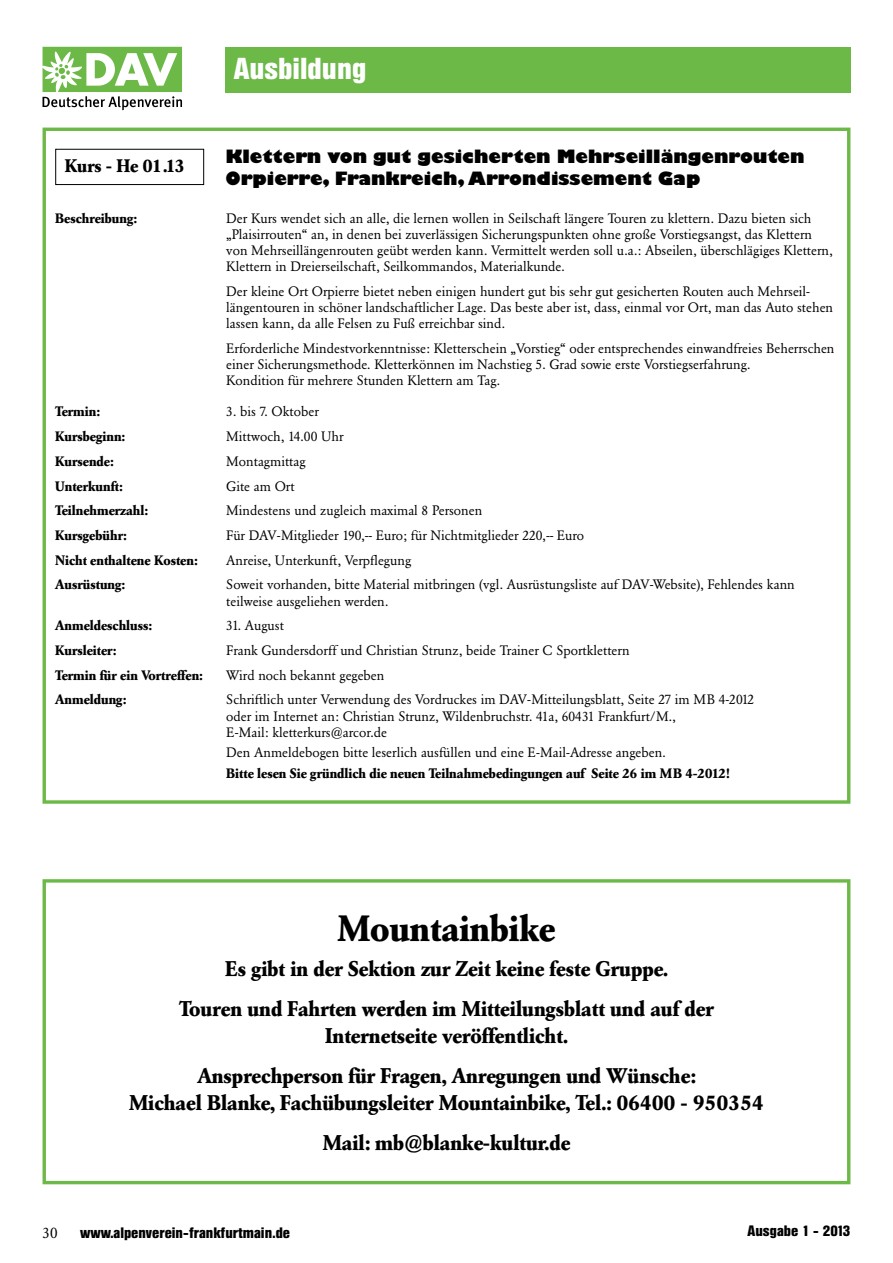
<style>
.page{position:relative;width:893px;height:1263px;background:#fff}
.page>*{position:absolute;margin:0;border:0;box-sizing:border-box;transform-origin:0 0}
.t1{font:700 36px "Garamond BQ";color:#000}
.t2{font:700 30px "Helvetica Condensed BQ";color:#fff}
.t3{font:700 21px/39.8px "Garamond BQ";color:#000;text-align:center}
.t4{font:800 18px/21.6px "Gill Sans";color:#000}
.t5{font:700 18px "Garamond BQ";letter-spacing:-.01em;color:#000}
.t6{font:700 15px "Helvetica Condensed BQ";color:#000}
.t7{font:15px "Garamond BQ";color:#000}
.t8{font:13.5px/16.2px "Garamond BQ";color:#000}
.t9{font:700 13.5px "Garamond BQ";color:#000}
</style>
<div class="page">
<div style="left:225px;top:47px;width:625px;height:45px;background:#6cb947"></div>
<svg style="left:43px;top:47px;width:139px;height:63px"></svg>
<div style="left:43px;top:128px;width:807px;height:676px;border:3px solid #6cb947"></div>
<div style="left:55px;top:149px;width:149px;height:36px;border:1px solid #000"></div>
<div style="left:43px;top:879px;width:807px;height:305px;border:3px solid #6cb947"></div>
<h3 class="t5" style="left:65px;top:155px;width:121px">Kurs - He 01.13</h3>
<h2 class="t2" style="left:234px;top:52px;width:134px">Ausbildung</h2>
<h3 class="t4" style="left:225px;top:146px;width:581px">Klettern von gut gesicherten Mehrseillängenrouten<br>Orpierre, Frankreich, Arrondissement Gap</h3>
<p class="t9" style="left:55px;top:210px;width:83px">Beschreibung:</p>
<p class="t8" style="left:226px;top:210px;width:608px">Der Kurs wendet sich an alle, die lernen wollen in Seilschaft längere Touren zu klettern. Dazu bieten sich „Plaisirrouten“ an, in denen bei zuverlässigen Sicherungspunkten ohne große Vorstiegsangst, das Klettern von Mehrseillängenrouten geübt werden kann. Vermittelt werden soll u.a.: Abseilen, überschlägiges Klettern, Klettern in Dreierseilschaft, Seilkommandos, Materialkunde.</p>
<p class="t8" style="left:226px;top:283px;width:608px">Der kleine Ort Orpierre bietet neben einigen hundert gut bis sehr gut gesicherten Routen auch Mehrseil&shy;längentouren in schöner landschaftlicher Lage. Das beste aber ist, dass, einmal vor Ort, man das Auto stehen lassen kann, da alle Felsen zu Fuß erreichbar sind.</p>
<p class="t8" style="left:226px;top:340px;width:610px">Erforderliche Mindestvorkenntnisse: Kletterschein „Vorstieg“ oder entsprechendes einwandfreies Beherrschen einer Sicherungsmethode. Kletterkönnen im Nachstieg 5. Grad sowie erste Vorstiegserfahrung.<br>Kondition für mehrere Stunden Klettern am Tag.</p>
<p class="t9" style="left:55px;top:404px;width:46px">Termin:</p>
<p class="t8" style="left:226px;top:404px;width:94px">3. bis 7. Oktober</p>
<p class="t9" style="left:55px;top:429px;width:71px">Kursbeginn:</p>
<p class="t8" style="left:226px;top:429px;width:119px">Mittwoch, 14.00 Uhr</p>
<p class="t9" style="left:55px;top:453px;width:60px">Kursende:</p>
<p class="t8" style="left:226px;top:453px;width:81px">Montagmittag</p>
<p class="t9" style="left:55px;top:478px;width:69px">Unterkunft:</p>
<p class="t8" style="left:226px;top:478px;width:70px">Gite am Ort</p>
<p class="t9" style="left:55px;top:503px;width:94px">Teilnehmerzahl:</p>
<p class="t8" style="left:226px;top:503px;width:258px">Mindestens und zugleich maximal 8 Personen</p>
<p class="t9" style="left:55px;top:527px;width:73px">Kursgebühr:</p>
<p class="t8" style="left:226px;top:527px;width:359px">Für DAV-Mitglieder 190,-- Euro; für Nichtmitglieder 220,-- Euro</p>
<p class="t9" style="left:55px;top:552px;width:144px">Nicht enthaltene Kosten:</p>
<p class="t8" style="left:226px;top:552px;width:186px">Anreise, Unterkunft, Verpflegung</p>
<p class="t9" style="left:55px;top:577px;width:71px">Ausrüstung:</p>
<p class="t8" style="left:226px;top:577px;width:570px">Soweit vorhanden, bitte Material mitbringen (vgl. Ausrüstungsliste auf DAV-Website), Fehlendes kann teilweise ausgeliehen werden.</p>
<p class="t9" style="left:55px;top:618px;width:98px">Anmeldeschluss:</p>
<p class="t8" style="left:226px;top:618px;width:59px">31. August</p>
<p class="t9" style="left:55px;top:642px;width:62px">Kursleiter:</p>
<p class="t8" style="left:226px;top:642px;width:405px">Frank Gundersdorff und Christian Strunz, beide Trainer C Sportklettern</p>
<p class="t9" style="left:55px;top:667px;width:149px">Termin für ein Vortreffen:</p>
<p class="t8" style="left:226px;top:667px;width:160px">Wird noch bekannt gegeben</p>
<p class="t9" style="left:55px;top:692px;width:72px">Anmeldung:</p>
<p class="t8" style="left:226px;top:692px;width:529px">Schriftlich unter Verwendung des Vordruckes im DAV-Mitteilungsblatt, Seite 27 im MB 4-2012 oder im Internet an: Christian Strunz, Wildenbruchstr. 41a, 60431 Frankfurt/M.,<br>E-Mail: kletterkurs@arcor.de</p>
<p class="t8" style="left:226px;top:745px;width:441px">Den Anmeldebogen bitte leserlich ausfüllen und eine E-Mail-Adresse angeben.</p>
<p class="t9" style="left:226px;top:765px;width:505px">Bitte lesen Sie gründlich die neuen Teilnahmebedingungen auf Seite 26 im MB 4-2012!</p>
<h1 class="t1" style="left:338px;top:907px;width:219px">Mountainbike</h1>
<h3 class="t3" style="left:179px;top:949px;width:536px">Es gibt in der Sektion zur Zeit keine feste Gruppe.<br>Touren und Fahrten werden im Mitteilungsblatt und auf der</h3>
<h3 class="t3" style="left:197px;top:1016px;width:500px">Internetseite veröffentlicht.<br>Ansprechperson für Fragen, Anregungen und Wünsche:</h3>
<h3 class="t3" style="left:129px;top:1083px;width:636px">Michael Blanke, Fachübungsleiter Mountainbike, Tel.: 06400 - 950354<br>Mail: mb@blanke-kultur.de</h3>
<p class="t7" style="left:43px;top:1224px;width:16px">30</p>
<p class="t6" style="left:80px;top:1225px;width:212px">www.alpenverein-frankfurtmain.de</p>
<p class="t6" style="left:748px;top:1222px;width:104px">Ausgabe 1 - 2013</p>
</div>
